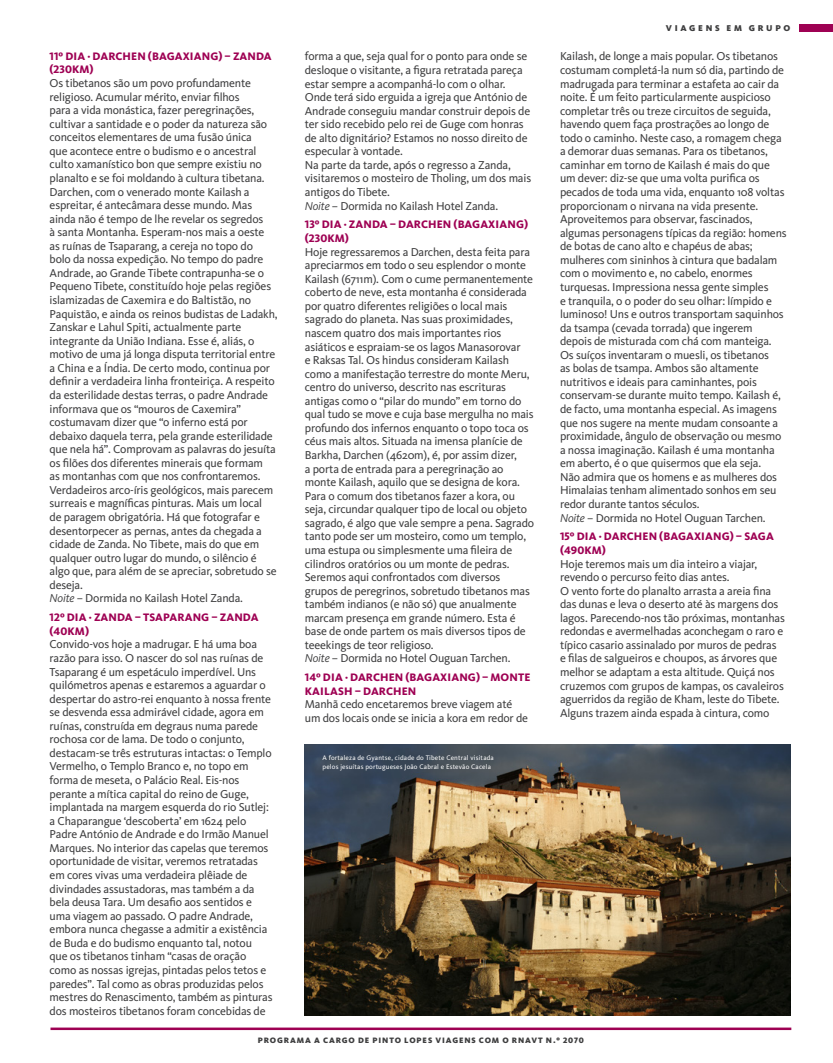
<style>
.page{position:relative;width:833px;height:1063px;background:#fff}
.page>*{position:absolute;margin:0;border:0;box-sizing:border-box;transform-origin:0 0}
.Programa_Texto{font:11.88px/13.6px "Kievit OT";letter-spacing:-.015em;color:#3e3e3f}
.Programa_Dias{font:800 11.25px/13.6px "Kievit OT";letter-spacing:.01em;color:#9e0153}
.t1{font:900 8.75px "Kievit OT";letter-spacing:.31em;color:#3e3e3f}
.Numero_Pagina{font:900 8.12px "Kievit OT";letter-spacing:.11em;color:#3e3e3f}
.Legenda{font:6.88px/8.8px "Kievit OT";letter-spacing:.025em;color:#fff}
.s1{font-style:italic}
</style>
<div class="page">
<img style="left:305px;top:744px;width:485px;height:271px">
<hr style="left:50px;top:1028px;width:741px;height:2px;background:#9e0153">
<div style="left:800px;top:25px;width:33px;height:7px;background:#9e0153"></div>
<p class="Programa_Dias" style="left:50px;top:49px;width:224px">11º DIA · DARCHEN (BAGAXIANG) – ZANDA (230KM)</p>
<p class="Programa_Texto" style="left:50px;top:76px;width:230px">Os tibetanos são um povo profundamente religioso. Acumular mérito, enviar filhos<br>para a vida monástica, fazer peregrinações, cultivar a santidade e o poder da natureza são conceitos elementares de uma fusão única<br>que acontece entre o budismo e o ancestral culto xamanístico bon que sempre existiu no planalto e se foi moldando à cultura tibetana.<br>Darchen, com o venerado monte Kailash a espreitar, é antecâmara desse mundo. Mas ainda não é tempo de lhe revelar os segredos<br>à santa Montanha. Esperam-nos mais a oeste<br>as ruínas de Tsaparang, a cereja no topo do<br>bolo da nossa expedição. No tempo do padre Andrade, ao Grande Tibete contrapunha-se o Pequeno Tibete, constituído hoje pelas regiões islamizadas de Caxemira e do Baltistão, no Paquistão, e ainda os reinos budistas de Ladakh, Zanskar e Lahul Spiti, actualmente parte integrante da União Indiana. Esse é, aliás, o motivo de uma já longa disputa territorial entre a China e a Índia. De certo modo, continua por definir a verdadeira linha fronteiriça. A respeito da esterilidade destas terras, o padre Andrade informava que os “mouros de Caxemira” costumavam dizer que “o inferno está por debaixo daquela terra, pela grande esterilidade que nela há”. Comprovam as palavras do jesuíta os filões dos diferentes minerais que formam<br>as montanhas com que nos confrontaremos.<br>Verdadeiros arco-íris geológicos, mais parecem surreais e magníficas pinturas. Mais um local<br>de paragem obrigatória. Há que fotografar e desentorpecer as pernas, antes da chegada a cidade de Zanda. No Tibete, mais do que em qualquer outro lugar do mundo, o silêncio é algo que, para além de se apreciar, sobretudo se deseja.</p>
<p class="Programa_Texto" style="left:50px;top:592px;width:195px"><span class="s1">Noite</span> – Dormida no Kailash Hotel Zanda.</p>
<p class="Programa_Dias" style="left:50px;top:611px;width:210px">12º DIA · ZANDA – TSAPARANG – ZANDA (40KM)</p>
<p class="Programa_Texto" style="left:50px;top:638px;width:224px">Convido-vos hoje a madrugar. E há uma boa razão para isso. O nascer do sol nas ruínas de Tsaparang é um espetáculo imperdível. Uns quilómetros apenas e estaremos a aguardar o despertar do astro-rei enquanto à nossa frente se desvenda essa admirável cidade, agora em ruínas, construída em degraus numa parede rochosa cor de lama. De todo o conjunto, destacam-se três estruturas intactas: o Templo Vermelho, o Templo Branco e, no topo em forma de meseta, o Palácio Real. Eis-nos perante a mítica capital do reino de Guge, implantada na margem esquerda do rio Sutlej: a Chaparangue ‘descoberta’ em 1624 pelo Padre António de Andrade e do Irmão Manuel Marques. No interior das capelas que teremos oportunidade de visitar, veremos retratadas em cores vivas uma verdadeira plêiade de divindades assustadoras, mas também a da bela deusa Tara. Um desafio aos sentidos e uma viagem ao passado. O padre Andrade, embora nunca chegasse a admitir a existência de Buda e do budismo enquanto tal, notou que os tibetanos tinham “casas de oração como as nossas igrejas, pintadas pelos tetos e paredes”. Tal como as obras produzidas pelos mestres do Renascimento, também as pinturas dos mosteiros tibetanos foram concebidas de</p>
<p class="Programa_Texto" style="left:305px;top:50px;width:227px">forma a que, seja qual for o ponto para onde se desloque o visitante, a figura retratada pareça estar sempre a acompanhá-lo com o olhar.<br>Onde terá sido erguida a igreja que António de Andrade conseguiu mandar construir depois de ter sido recebido pelo rei de Guge com honras de alto dignitário? Estamos no nosso direito de especular à vontade.</p>
<p class="Programa_Texto" style="left:305px;top:158px;width:228px">Na parte da tarde, após o regresso a Zanda, visitaremos o mosteiro de Tholing, um dos mais antigos do Tibete.</p>
<p class="Programa_Texto" style="left:305px;top:199px;width:195px"><span class="s1">Noite</span> – Dormida no Kailash Hotel Zanda.</p>
<p class="Programa_Dias" style="left:305px;top:218px;width:225px">13º DIA · ZANDA – DARCHEN (BAGAXIANG) (230KM)</p>
<p class="Programa_Texto" style="left:305px;top:245px;width:231px">Hoje regressaremos a Darchen, desta feita para apreciarmos em todo o seu esplendor o monte Kailash (6711m). Com o cume permanentemente coberto de neve, esta montanha é considerada por quatro diferentes religiões o local mais sagrado do planeta. Nas suas proximidades, nascem quatro dos mais importantes rios asiáticos e espraiam-se os lagos Manasorovar<br>e Raksas Tal. Os hindus consideram Kailash como a manifestação terrestre do monte Meru, centro do universo, descrito nas escrituras antigas como o “pilar do mundo” em torno do qual tudo se move e cuja base mergulha no mais profundo dos infernos enquanto o topo toca os céus mais altos. Situada na imensa planície de Barkha, Darchen (4620m), é, por assim dizer,<br>a porta de entrada para a peregrinação ao monte Kailash, aquilo que se designa de kora.<br>Para o comum dos tibetanos fazer a kora, ou seja, circundar qualquer tipo de local ou objeto sagrado, é algo que vale sempre a pena. Sagrado tanto pode ser um mosteiro, como um templo, uma estupa ou simplesmente uma fileira de cilindros oratórios ou um monte de pedras.<br>Seremos aqui confrontados com diversos grupos de peregrinos, sobretudo tibetanos mas também indianos (e não só) que anualmente marcam presença em grande número. Esta é base de onde partem os mais diversos tipos de teeekings de teor religioso.</p>
<p class="Programa_Texto" style="left:305px;top:652px;width:207px"><span class="s1">Noite</span> – Dormida no Hotel Ouguan Tarchen.</p>
<p class="Programa_Dias" style="left:305px;top:671px;width:227px">14º DIA · DARCHEN (BAGAXIANG) – MONTE<br>KAILASH – DARCHEN</p>
<p class="Programa_Texto" style="left:305px;top:698px;width:225px">Manhã cedo encetaremos breve viagem até um dos locais onde se inicia a kora em redor de</p>
<p class="Legenda" style="left:322px;top:753px;width:173px">A fortaleza de Gyantse, cidade do Tibete Central visitada pelos jesuítas portugueses João Cabral e Estevão Cacela</p>
<p class="t1" style="left:666px;top:23px;width:126px">VIAGENS EM GRUPO</p>
<p class="Programa_Texto" style="left:560px;top:50px;width:228px">Kailash, de longe a mais popular. Os tibetanos costumam completá-la num só dia, partindo de madrugada para terminar a estafeta ao cair da noite. É um feito particularmente auspicioso completar três ou treze circuitos de seguida, havendo quem faça prostrações ao longo de todo o caminho. Neste caso, a romagem chega a demorar duas semanas. Para os tibetanos, caminhar em torno de Kailash é mais do que um dever: diz-se que uma volta purifica os pecados de toda uma vida, enquanto 108 voltas proporcionam o nirvana na vida presente.<br>Aproveitemos para observar, fascinados, algumas personagens típicas da região: homens de botas de cano alto e chapéus de abas; mulheres com sininhos à cintura que badalam com o movimento e, no cabelo, enormes turquesas. Impressiona nessa gente simples<br>e tranquila, o o poder do seu olhar: límpido e luminoso! Uns e outros transportam saquinhos da tsampa (cevada torrada) que ingerem depois de misturada com chá com manteiga.<br>Os suíços inventaram o muesli, os tibetanos<br>as bolas de tsampa. Ambos são altamente nutritivos e ideais para caminhantes, pois conservam-se durante muito tempo. Kailash é, de facto, uma montanha especial. As imagens que nos sugere na mente mudam consoante a proximidade, ângulo de observação ou mesmo a nossa imaginação. Kailash é uma montanha em aberto, é o que quisermos que ela seja.<br>Não admira que os homens e as mulheres dos Himalaias tenham alimentado sonhos em seu redor durante tantos séculos.</p>
<p class="Programa_Texto" style="left:560px;top:511px;width:207px"><span class="s1">Noite</span> – Dormida no Hotel Ouguan Tarchen.</p>
<p class="Programa_Dias" style="left:560px;top:530px;width:215px">15º DIA · DARCHEN (BAGAXIANG) – SAGA (490KM)</p>
<p class="Programa_Texto" style="left:560px;top:557px;width:199px">Hoje teremos mais um dia inteiro a viajar, revendo o percurso feito dias antes.</p>
<p class="Programa_Texto" style="left:560px;top:584px;width:226px">O vento forte do planalto arrasta a areia fina das dunas e leva o deserto até às margens dos lagos. Parecendo-nos tão próximas, montanhas redondas e avermelhadas aconchegam o raro e típico casario assinalado por muros de pedras e filas de salgueiros e choupos, as árvores que melhor se adaptam a esta altitude. Quiçá nos cruzemos com grupos de kampas, os cavaleiros aguerridos da região de Kham, leste do Tibete.<br>Alguns trazem ainda espada à cintura, como</p>
<p class="Numero_Pagina" style="left:258px;top:1035px;width:328px">PROGRAMA A CARGO DE PINTO LOPES VIAGENS COM O RNAVT N.º 2070</p>
</div>
